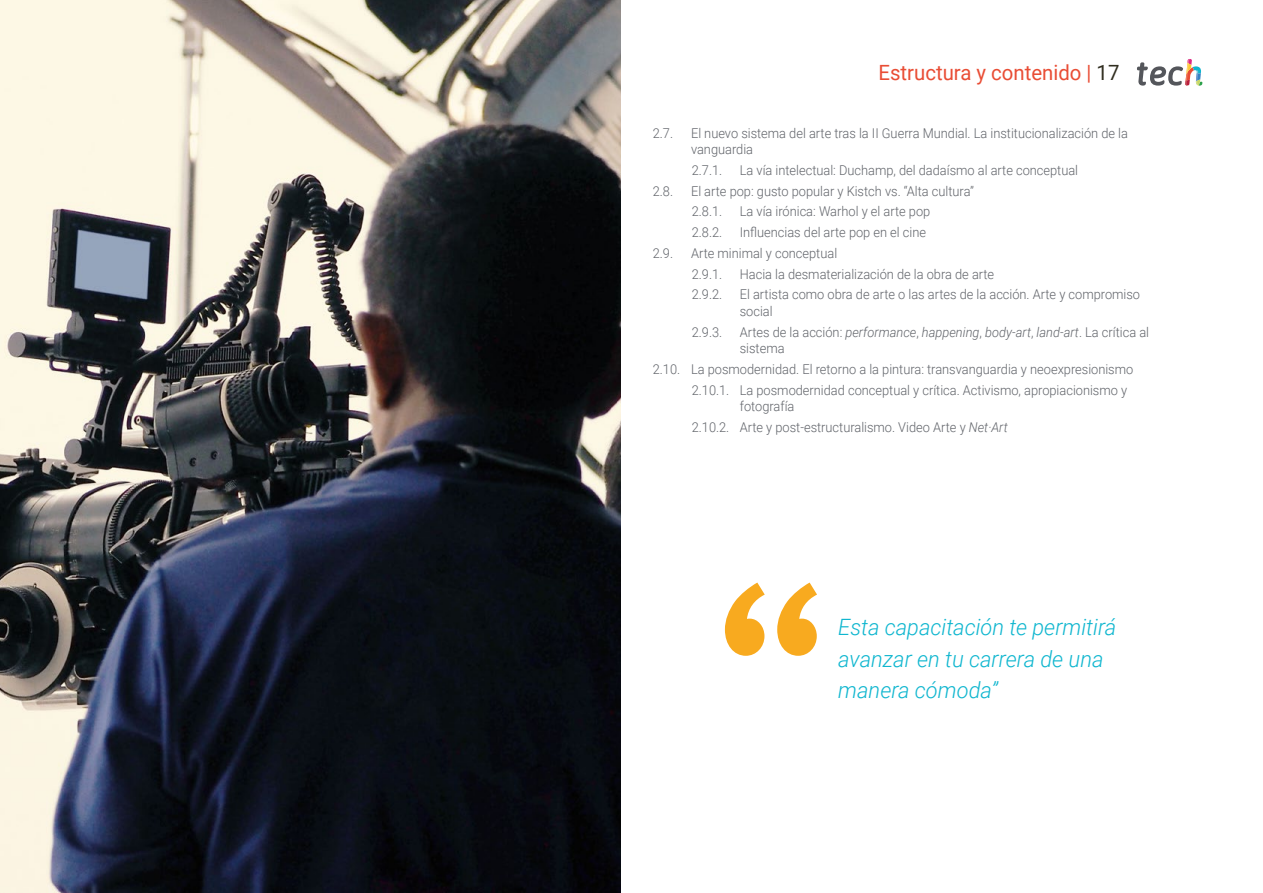
<style>
.page{position:relative;width:1263px;height:893px;background:#fff}
.page>*{position:absolute;margin:0;border:0;box-sizing:border-box;transform-origin:0 0}
.t1{font:italic 300 22.5px/31.5px "Roboto";color:#0fb6cf}
.t2{font:21px "Roboto";color:#e94d35}
.t3{font:300 13.5px/20.7px "Roboto";color:#61646a;scale:.95 1}
.s1{color:#312e20}
.s2{font-style:italic}
</style>
<div class="page">
<svg style="left:1137px;top:59px;width:65px;height:27px"></svg>
<svg style="left:725px;top:583px;width:92px;height:73px"></svg>
<img style="left:0;top:0;width:621px;height:893px">
<h2 class="t2" style="left:878px;top:57px;width:242px">Estructura y contenido | <span class="s1">17</span></h2>
<p class="t3" style="left:653px;top:122px;width:23px">2.7.</p>
<p class="t3" style="left:691px;top:124px;width:461px;line-height:16.5px">El nuevo sistema del arte tras la II Guerra Mundial. La institucionalización de la vanguardia</p>
<p class="t3" style="left:692px;top:159px;width:34px">2.7.1.</p>
<p class="t3" style="left:740px;top:159px;width:358px">La vía intelectual: Duchamp, del dadaísmo al arte conceptual</p>
<p class="t3" style="left:653px;top:180px;width:23px">2.8.</p>
<p class="t3" style="left:691px;top:180px;width:299px">El arte pop: gusto popular y Kistch vs. “Alta cultura”<br>2.8.1.</p>
<p class="t3" style="left:740px;top:201px;width:202px">La vía irónica: Warhol y el arte pop</p>
<p class="t3" style="left:692px;top:222px;width:34px">2.8.2.</p>
<p class="t3" style="left:740px;top:222px;width:198px">Influencias del arte pop en el cine</p>
<p class="t3" style="left:653px;top:242px;width:23px">2.9.</p>
<p class="t3" style="left:691px;top:242px;width:155px">Arte minimal y conceptual<br>2.9.1.</p>
<p class="t3" style="left:740px;top:263px;width:269px">Hacia la desmaterialización de la obra de arte</p>
<p class="t3" style="left:692px;top:284px;width:34px">2.9.2.</p>
<p class="t3" style="left:740px;top:286px;width:423px;line-height:16.5px">El artista como obra de arte o las artes de la acción. Arte y compromiso social</p>
<p class="t3" style="left:692px;top:321px;width:34px">2.9.3.</p>
<p class="t3" style="left:740px;top:323px;width:432px;line-height:16.5px">Artes de la acción: <span class="s2">performance</span>, <span class="s2">happening</span>, <span class="s2">body-art</span>, <span class="s2">land-art</span>. La crítica al sistema</p>
<p class="t3" style="left:692px;top:358px;width:466px;text-indent:-39px">2.10. La posmodernidad. El retorno a la pintura: transvanguardia y neoexpresionismo<br>2.10.1. La posmodernidad conceptual y crítica. Activismo, apropiacionismo y</p>
<p class="t3" style="left:692px;top:396px;width:334px;text-indent:48px">fotografía<br>2.10.2. Arte y post-estructuralismo. Video Arte y <span class="s2">Net·Art</span></p>
<h1 class="t1" style="left:838px;top:610px;width:279px">Esta capacitación te permitirá avanzar en tu carrera de una manera cómoda”</h1>
</div>
